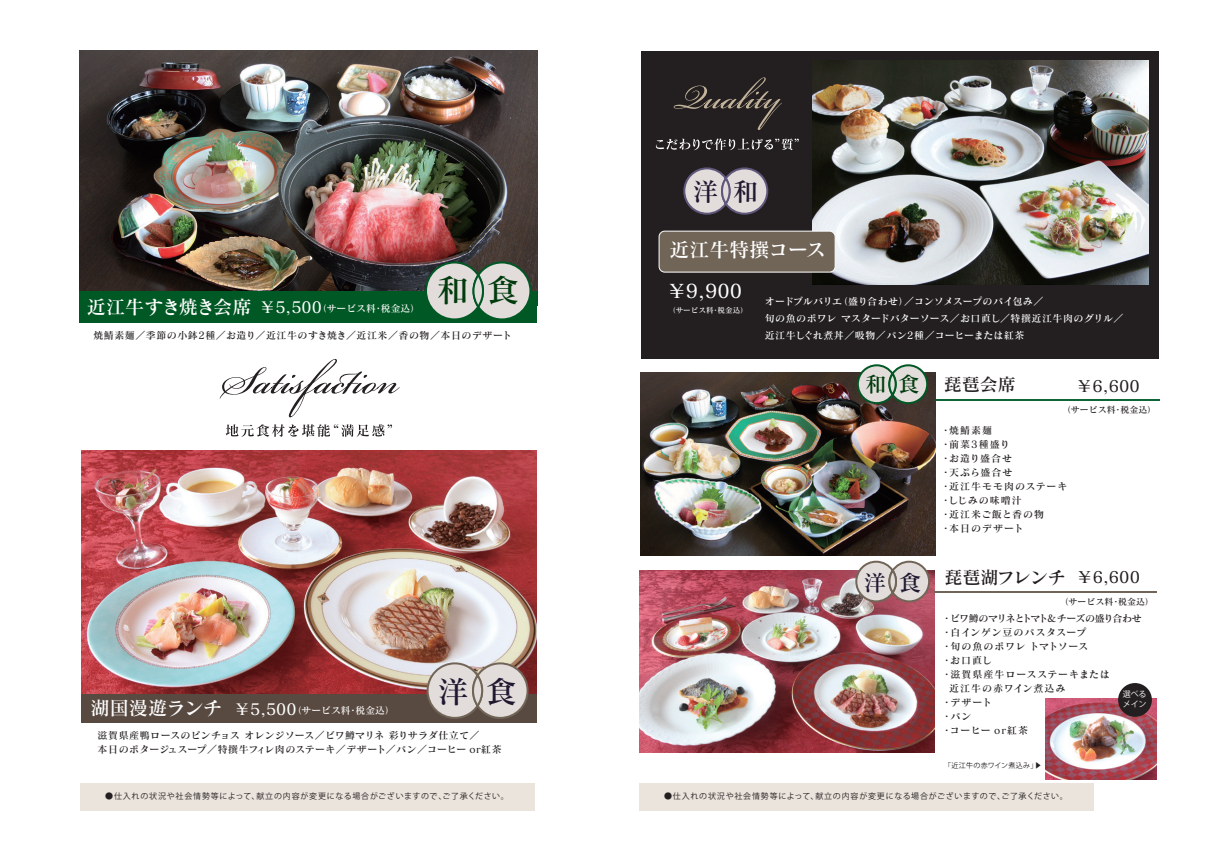
<style>
.page{position:relative;width:1208px;height:859px;background:#fff}
.page>*{position:absolute;margin:0;border:0;box-sizing:border-box;transform-origin:0 0}
.t1{font:32.5px "Matisse Pro DB";color:#003b0d}
.t2{font:31.1px "Matisse Pro DB";color:#201831}
.t3{font:25.9px "Matisse Pro DB";color:#201831}
.t4{font:22.7px "Matisse Pro DB";color:#201831}
.t5{font:21.6px "Matisse Pro DB";color:#003b0d}
.t6{font:20px "Matisse Pro DB";color:#fff}
.t7{font:19.2px "Matisse Pro DB";color:#fff}
.t8{font:19px "Matisse Pro DB";color:#fff}
.t9{font:18px "Matisse Pro DB";letter-spacing:-.03em;color:#231f20}
.t10{font:18px "Matisse Pro DB";color:#231f20}
.t11{font:16px "Matisse Pro DB";color:#231f20}
.t12{font:15.7px "Matisse Pro DB";color:#fff}
.t13{font:10px/17px "Matisse Pro DB";letter-spacing:.01em;color:#fff}
.t14{font:10px/14px "Matisse Pro DB";letter-spacing:.02em;color:#231f20}
.t15{font:10px/14px "Matisse Pro DB";letter-spacing:.1em;color:#231f20}
.t16{font:10px "Matisse Pro DB";letter-spacing:.05em;color:#231f20}
.t17{font:10px "Matisse Pro DB";letter-spacing:-.085em;color:#231f20}
.t18{font:10px "Matisse Pro DB";letter-spacing:.085em;color:#231f20}
.t19{font:10px "Matisse Pro DB";letter-spacing:.075em;color:#231f20}
.t20{font:10px "Matisse Pro DB";letter-spacing:.09em;color:#231f20}
.t21{font:9.8px "Matisse Pro DB";color:#fff}
.t22{font:9px "Matisse Pro DB";color:#231f20}
.t23{font:8px "Koz Go Pro";letter-spacing:.1em;color:#231f20}
.t24{font:8px "Koz Go Pro";letter-spacing:-.025em;color:#fff}
.t25{font:7.6px "Matisse Pro DB";color:#fff}
.t26{font:7px "Koz Go Pro";letter-spacing:.05em;color:#231f20}
.s1{font-size:19.2px}
.s2{font-size:15.7px}
</style>
<div class="page">
<div style="left:80px;top:783px;width:454px;height:28px;background:#eae4dc"></div>
<img style="left:639px;top:570px;width:296px;height:183px">
<div style="left:641px;top:51px;width:518px;height:308px;background:#231f20"></div>
<hr style="left:934px;top:399px;width:225px;height:2px;background:#0c6638">
<hr style="left:934px;top:591px;width:222px;height:2px;background:#716557">
<img style="left:813px;top:61px;width:335px;height:224px">
<img style="left:79px;top:51px;width:458px;height:240px">
<div style="left:79px;top:291px;width:458px;height:32px;background:#005824"></div>
<svg style="left:424px;top:260px;width:108px;height:59px;background:#a8b2a7"></svg>
<svg style="left:473px;top:275px;width:10px;height:32px"></svg>
<div style="left:472px;top:274px;width:12px;height:34px;border:2px solid #005824;border-radius:50%"></div>
<svg style="left:226px;top:424px;width:166px;height:13px"></svg>
<svg style="left:220px;top:359px;width:180px;height:58px"></svg>
<svg style="left:656px;top:139px;width:143px;height:11px"></svg>
<svg style="left:683px;top:167px;width:86px;height:48px"></svg>
<svg style="left:722px;top:179px;width:7px;height:25px"></svg>
<div style="left:721px;top:178px;width:9px;height:27px;border:2px solid #5f587c;border-radius:50%"></div>
<svg style="left:673px;top:77px;width:109px;height:53px"></svg>
<img style="left:81px;top:451px;width:456px;height:244px">
<div style="left:81px;top:695px;width:456px;height:28px;background:#594a41"></div>
<svg style="left:425px;top:661px;width:104px;height:58px;background:#c5bcb7"></svg>
<svg style="left:473px;top:676px;width:9px;height:30px"></svg>
<div style="left:472px;top:675px;width:11px;height:32px;border:2px solid #716557;border-radius:50%"></div>
<img style="left:640px;top:372px;width:295px;height:183px">
<svg style="left:854px;top:560px;width:77px;height:43px;background:#cfc1bf"></svg>
<svg style="left:889px;top:571px;width:7px;height:21px"></svg>
<div style="left:888px;top:570px;width:9px;height:23px;border:2px solid #716557;border-radius:50%"></div>
<svg style="left:856px;top:364px;width:73px;height:41px;background:#afb6ac"></svg>
<svg style="left:889px;top:374px;width:6px;height:21px"></svg>
<div style="left:888px;top:373px;width:8px;height:23px;border:2px solid #005824;border-radius:50%"></div>
<div style="left:659px;top:231px;width:176px;height:41px;background:#716557;border-radius:6px"></div>
<div style="left:659px;top:231px;width:176px;height:41px;border:1px solid #fff;border-radius:6px"></div>
<img style="left:1045px;top:698px;width:111px;height:81px">
<div style="left:1118px;top:683px;width:34px;height:34px;background:#231f20;border-radius:50%"></div>
<div style="left:639px;top:783px;width:454px;height:28px;background:#eae4dc"></div>
<h3 class="t3" style="left:693px;top:175px;width:67px">洋和</h3>
<p class="t21" style="left:87px;top:302px;width:335px"><span class="s1">近江牛すき焼き会席</span><span class="s2">￥5,500</span>（サービス料・税金込）</p>
<h1 class="t1" style="left:437px;top:269px;width:84px">和食</h1>
<p class="t16" style="left:93px;top:329px;width:420px">焼鯖素麺／季節の小鉢2種／お造り／近江牛のすき焼き／近江米／香の物／本日のデザート</p>
<h3 class="t6" style="left:669px;top:237px;width:158px">近江牛特撰コース</h3>
<h3 class="t8" style="left:667px;top:279px;width:76px">￥9,900</h3>
<p class="t25" style="left:668px;top:306px;width:81px">（サービス料・税金込）</p>
<p class="t13" style="left:764px;top:293px;width:360px">オードブルバリエ（盛り合わせ）／コンソメスープのパイ包み／<br>旬の魚のポワレマスタードバターソース／お口直し／特撰近江牛肉のグリル／近江牛しぐれ煮丼／吸物／パン2種／コーヒーまたは紅茶</p>
<h3 class="t5" style="left:865px;top:370px;width:56px">和食</h3>
<h3 class="t4" style="left:864px;top:568px;width:59px">洋食</h3>
<h3 class="t10" style="left:943px;top:373px;width:73px">琵琶会席</h3>
<h3 class="t11" style="left:1076px;top:376px;width:65px">￥6,600</h3>
<p class="t22" style="left:1061px;top:404px;width:96px">（サービス料・税金込）</p>
<p class="t15" style="left:940px;top:423px;width:128px">・焼鯖素麺<br>・前菜3種盛り<br>・お造り盛合せ<br>・天ぷら盛合せ<br>・近江牛モモ肉のステーキ・しじみの味噌汁<br>・近江米ご飯と香の物<br>・本日のデザート</p>
<h3 class="t9" style="left:944px;top:566px;width:123px">琵琶湖フレンチ</h3>
<h3 class="t11" style="left:1076px;top:567px;width:65px">￥6,600</h3>
<p class="t22" style="left:1059px;top:596px;width:96px">（サービス料・税金込）</p>
<p class="t17" style="left:942px;top:611px;width:201px">・ビワ鱒のマリネとトマト＆チーズの盛り合わせ</p>
<p class="t19" style="left:942px;top:625px;width:146px">・白インゲン豆のパスタスープ</p>
<p class="t16" style="left:942px;top:639px;width:148px">・旬の魚のポワレ トマトソース</p>
<p class="t16" style="left:942px;top:653px;width:52px">・お口直し</p>
<p class="t18" style="left:942px;top:667px;width:169px">・滋賀県産牛ロースステーキまたは</p>
<p class="t15" style="left:949px;top:680px;width:118px">近江牛の赤ワイン煮込み</p>
<p class="t16" style="left:942px;top:695px;width:52px">・デザート</p>
<p class="t16" style="left:942px;top:709px;width:31px">・パン</p>
<p class="t20" style="left:942px;top:723px;width:88px">・コーヒー or紅茶</p>
<h2 class="t2" style="left:438px;top:672px;width:81px">洋食</h2>
<p class="t14" style="left:98px;top:728px;width:405px">滋賀県産鴨ロースのピンチョス オレンジソース／ビワ鱒マリネ 彩りサラダ仕立て／<br>本日のポタージュスープ／特撰牛フィレ肉のステーキ／デザート／パン／コーヒー or紅茶</p>
<p class="t24" style="left:1123px;top:689px;width:25px">選べる</p>
<h3 class="t7" style="left:91px;top:696px;width:133px">湖国漫遊ランチ</h3>
<h3 class="t12" style="left:234px;top:699px;width:64px">￥5,500</h3>
<p class="t24" style="left:1123px;top:699px;width:25px">メイン</p>
<p class="t21" style="left:292px;top:704px;width:105px">（サービス料・税金込）</p>
<p class="t26" style="left:944px;top:760px;width:99px">「近江牛の赤ワイン煮込み」▶</p>
<p class="t23" style="left:105px;top:791px;width:405px">●仕入れの状況や社会情勢等によって、献立の内容が変更になる場合がございますので、ご了承ください。</p>
<p class="t23" style="left:664px;top:791px;width:405px">●仕入れの状況や社会情勢等によって、献立の内容が変更になる場合がございますので、ご了承ください。</p>
</div>
